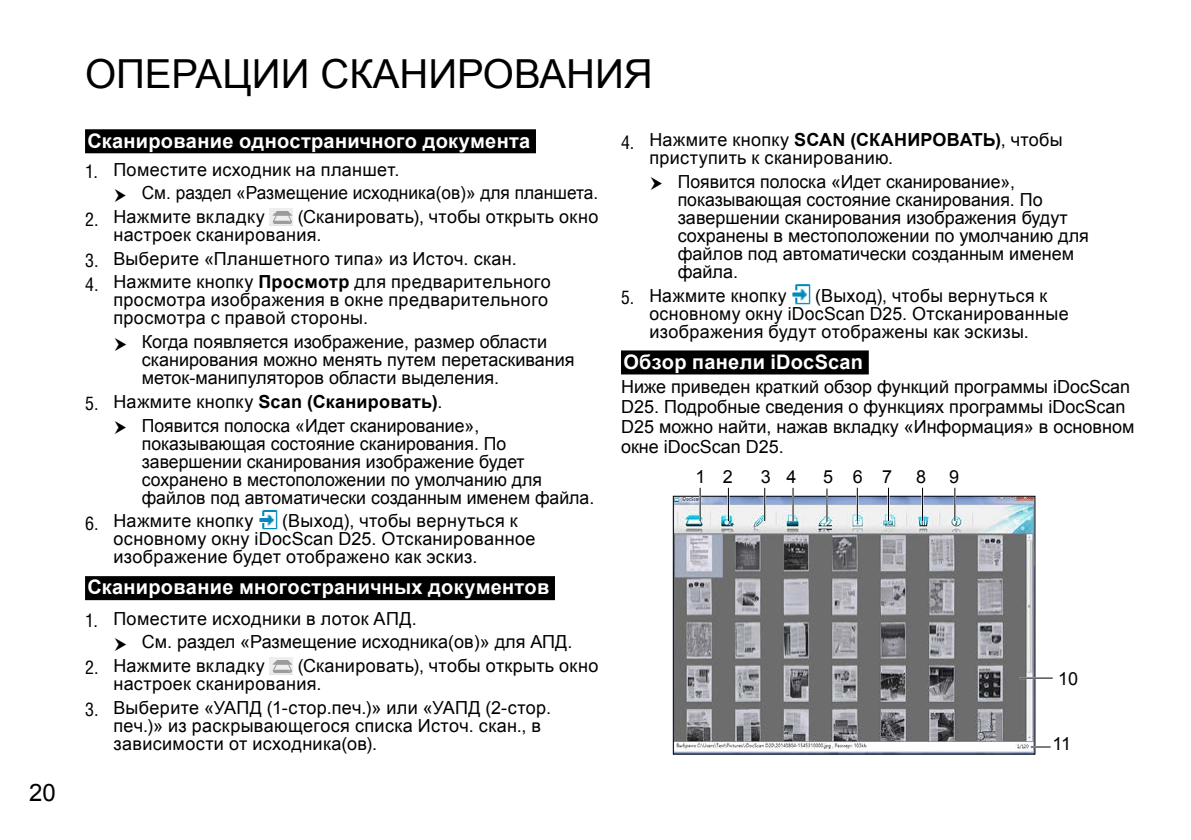
<style>
.page{position:relative;width:1191px;height:840px;background:#fff}
.page>*{position:absolute;margin:0;border:0;box-sizing:border-box;transform-origin:0 0}
.t1{font:40px "Arial";color:#000}
.t2{font:24px "Arial";color:#000}
.t3{font:700 20px "Arial";letter-spacing:.01em;color:#fff}
.t4{font:18px/18px "Arial";color:#000}
.t5{font:18px/18px "Arial";letter-spacing:.02em;color:#000}
.s1{font-family:"Helvetica LT Std";font-stretch:condensed}
.s2{font-weight:700}
</style>
<div class="page">
<div style="left:85px;top:129px;width:451px;height:24px;background:#000"></div>
<div style="left:85px;top:575px;width:470px;height:24px;background:#000"></div>
<img style="left:270px;top:208px;width:23px;height:17px">
<img style="left:259px;top:510px;width:18px;height:19px">
<img style="left:270px;top:657px;width:23px;height:17px">
<div style="left:621px;top:350px;width:247px;height:24px;background:#000"></div>
<img style="left:792px;top:284px;width:18px;height:20px">
<img style="left:675px;top:497px;width:358px;height:255px">
<div style="left:673px;top:495px;width:362px;height:259px;border:1px solid #000"></div>
<hr style="left:699px;top:487px;width:2px;height:33px;background:#fff">
<hr style="left:699px;top:487px;width:1px;height:33px;background:#000">
<hr style="left:727px;top:487px;width:2px;height:33px;background:#fff">
<hr style="left:728px;top:487px;width:1px;height:33px;background:#000">
<hr style="left:763px;top:487px;width:2px;height:33px;background:#fff">
<hr style="left:764px;top:487px;width:1px;height:33px;background:#000">
<hr style="left:792px;top:487px;width:2px;height:33px;background:#fff">
<hr style="left:792px;top:487px;width:1px;height:33px;background:#000">
<hr style="left:856px;top:487px;width:2px;height:33px;background:#fff">
<hr style="left:856px;top:487px;width:1px;height:33px;background:#000">
<hr style="left:826px;top:488px;width:2px;height:33px;background:#fff">
<hr style="left:826px;top:488px;width:1px;height:33px;background:#000">
<hr style="left:887px;top:487px;width:2px;height:33px;background:#fff">
<hr style="left:888px;top:487px;width:1px;height:33px;background:#000">
<hr style="left:921px;top:487px;width:2px;height:33px;background:#fff">
<hr style="left:922px;top:487px;width:1px;height:33px;background:#000">
<hr style="left:954px;top:487px;width:2px;height:33px;background:#fff">
<hr style="left:954px;top:487px;width:1px;height:33px;background:#000">
<hr style="left:1019px;top:676px;width:33px;height:2px;background:#fff">
<hr style="left:1019px;top:677px;width:33px;height:1px;background:#000">
<hr style="left:1030px;top:745px;width:20px;height:2px;background:#fff">
<svg style="left:1030px;top:746px;width:20px;height:1px"></svg>
<h2 class="t2" style="left:29px;top:776px;width:28px">20</h2>
<h1 class="t1" style="left:85px;top:48px;width:569px">ОПЕРАЦИИ СКАНИРОВАНИЯ</h1>
<p class="t3" style="left:88px;top:127px;width:444px">Сканирование одностраничного документа</p>
<p class="t4" style="left:142px;top:157px;width:458px;line-height:23.6px;text-indent:-57px"><span class="s1">1.</span> Поместите исходник на планшет.<br>См. раздел «Размещение исходника(ов)» для планшета.</p>
<p class="t5" style="left:85px;top:208px;width:181px"><span class="s1">2.</span> Нажмите вкладку</p>
<p class="t5" style="left:113px;top:208px;width:486px;text-indent:184px">(Сканировать), чтобы открыть окно настроек сканирования.</p>
<p class="t5" style="left:85px;top:249px;width:433px"><span class="s1">3.</span> Выберите «Планшетного типа» из Источ. скан.</p>
<p class="t5" style="left:113px;top:273px;width:439px;text-indent:-28px"><span class="s1">4.</span> Нажмите кнопку <span class="s2">Просмотр</span> для предварительного просмотра изображения в окне предварительного просмотра с правой стороны.</p>
<p class="t4" style="left:142px;top:333px;width:434px">Когда появляется изображение, размер области сканирования можно менять путем перетаскивания меток-манипуляторов области выделения.</p>
<p class="t4" style="left:142px;top:390px;width:339px;line-height:23.6px;text-indent:-57px"><span class="s1">5.</span> Нажмите кнопку <span class="s2">Scan (Сканировать)</span>.<br>Появится полоска «Идет сканирование»,</p>
<p class="t4" style="left:142px;top:434px;width:454px">показывающая состояние сканирования. По завершении сканирования изображение будет сохранено в местоположении по умолчанию для файлов под автоматически созданным именем файла.</p>
<p class="t5" style="left:85px;top:512px;width:170px"><span class="s1">6.</span> Нажмите кнопку</p>
<p class="t5" style="left:113px;top:512px;width:423px;text-indent:169px">(Выход), чтобы вернуться к основному окну iDocScan D25. Отсканированное изображение будет отображено как эскиз.</p>
<p class="t3" style="left:88px;top:573px;width:463px">Сканирование многостраничных документов</p>
<p class="t4" style="left:142px;top:606px;width:432px;line-height:23.6px;text-indent:-57px"><span class="s1">1.</span> Поместите исходники в лоток АПД.<br>См. раздел «Размещение исходника(ов)» для АПД.</p>
<p class="t5" style="left:85px;top:656px;width:181px"><span class="s1">2.</span> Нажмите вкладку</p>
<p class="t5" style="left:113px;top:656px;width:486px;text-indent:184px">(Сканировать), чтобы открыть окно настроек сканирования.</p>
<p class="t5" style="left:113px;top:698px;width:439px;text-indent:-28px"><span class="s1">3.</span> Выберите «УАПД (1-стор.печ.)» или «УАПД (2-стор. печ.)» из раскрывающегося списка Источ. скан., в зависимости от исходника(ов).</p>
<p class="t5" style="left:649px;top:131px;width:415px;text-indent:-28px"><span class="s1">4.</span> Нажмите кнопку <span class="s2">SCAN (СКАНИРОВАТЬ)</span>, чтобы приступить к сканированию.</p>
<p class="t4" style="left:677px;top:173px;width:413px">Появится полоска «Идет сканирование», показывающая состояние сканирования. По завершении сканирования изображения будут сохранены в местоположении по умолчанию для файлов под автоматически созданным именем файла.</p>
<p class="t5" style="left:621px;top:286px;width:167px"><span class="s1">5.</span> Нажмите кнопку</p>
<p class="t5" style="left:649px;top:286px;width:421px;text-indent:166px">(Выход), чтобы вернуться к основному окну iDocScan D25. Отсканированные изображения будут отображены как эскизы.</p>
<p class="t3" style="left:623px;top:348px;width:241px">Обзор панели iDocScan</p>
<p class="t4" style="left:621px;top:376px;width:515px;line-height:20px">Ниже приведен краткий обзор функций программы iDocScan D25. Подробные сведения о функциях программы iDocScan D25 можно найти, нажав вкладку «Информация» в основном окне iDocScan D25.</p>
<p class="t4" style="left:695px;top:467px;width:39px">1 2</p>
<p class="t4" style="left:761px;top:467px;width:37px">3 4</p>
<p class="t4" style="left:823px;top:467px;width:70px">567</p>
<p class="t4" style="left:916px;top:467px;width:12px">8</p>
<p class="t4" style="left:949px;top:467px;width:12px">9</p>
<p class="t4" style="left:1058px;top:669px;width:22px">10</p>
<p class="t4" style="left:1052px;top:734px;width:20px">11</p>
</div>
